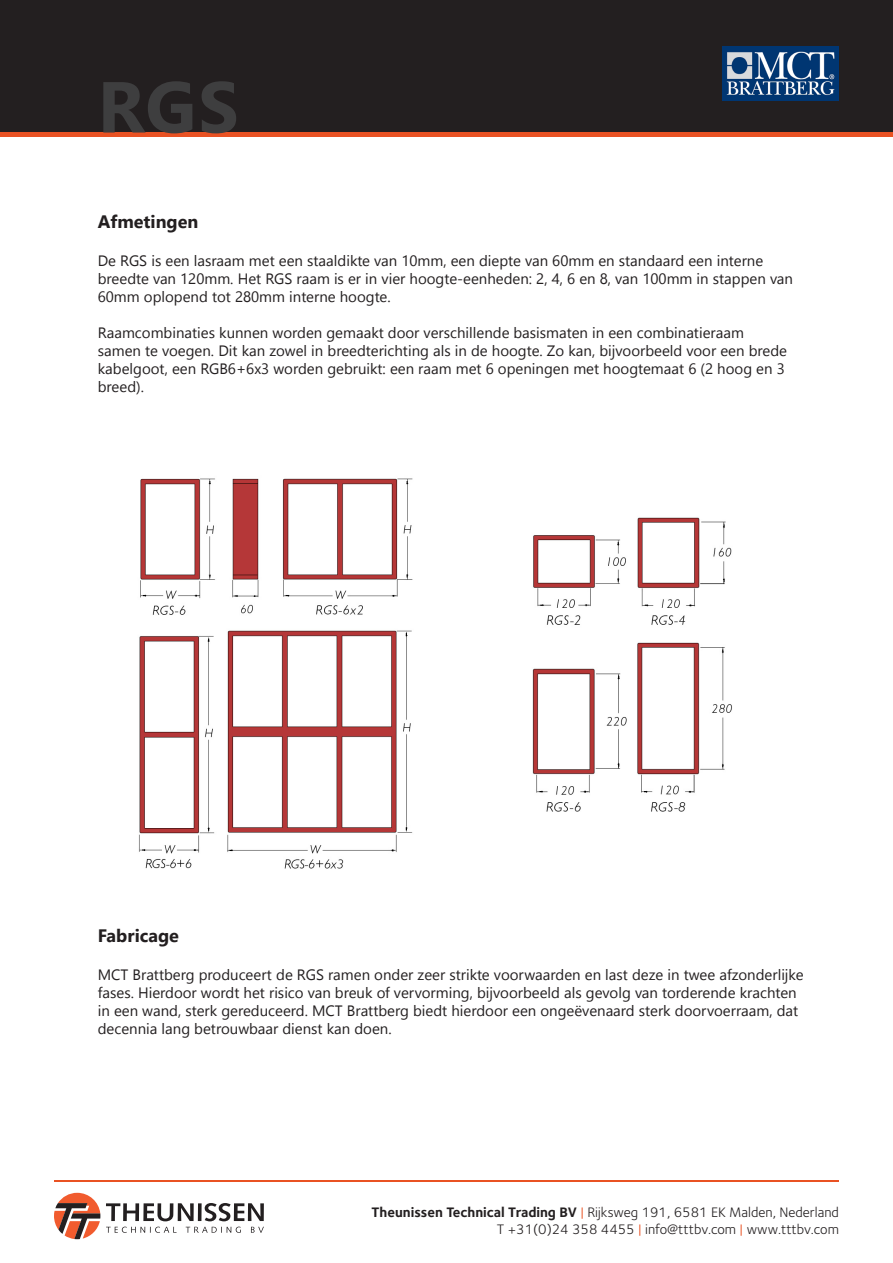
<style>
.page{position:relative;width:893px;height:1263px;background:#fff}
.page>*{position:absolute;margin:0;border:0;box-sizing:border-box;transform-origin:0 0}
.t1{font:700 72px "Segoe UI";color:#3e3e3f}
.t2{font:700 18px "Leelawadee UI";color:#231f20}
.t3{font:15px/18px "Leelawadee UI";color:#231f20}
.t4{font:14.25px/17.1px "Foundry Sterling";color:#231f20;text-align:right}
.s1{font-weight:700}
.s2{color:#e95223}
</style>
<div class="page">
<div style="left:0;top:0;width:893px;height:133px;background:#231f20"></div>
<hr style="left:0;top:133px;width:893px;height:4px;background:#e95223">
<img style="left:723px;top:47px;width:116px;height:54px">
<hr style="left:54px;top:1180px;width:785px;height:1px;background:#e95223">
<svg style="left:54px;top:1193px;width:46px;height:46px"></svg>
<svg style="left:106px;top:1203px;width:158px;height:30px"></svg>
<img style="left:139px;top:478px;width:274px;height:391px">
<img style="left:532px;top:517px;width:200px;height:295px">
<h1 class="t1" style="left:98px;top:39px;width:143px">RGS</h1>
<p class="t2" style="left:98px;top:209px;width:102px">Afmetingen</p>
<p class="t3" style="left:98px;top:251px;width:697px">De RGS is een lasraam met een staaldikte van 10mm, een diepte van 60mm en standaard een interne breedte van 120mm. Het RGS raam is er in vier hoogte-eenheden: 2, 4, 6 en 8, van 100mm in stappen van<br>60mm oplopend tot 280mm interne hoogte.</p>
<p class="t3" style="left:98px;top:323px;width:691px">Raamcombinaties kunnen worden gemaakt door verschillende basismaten in een combinatieraam samen te voegen. Dit kan zowel in breedterichting als in de hoogte. Zo kan, bijvoorbeeld voor een brede kabelgoot, een RGB6+6x3 worden gebruikt: een raam met 6 openingen met hoogtemaat 6 (2 hoog en 3 breed).</p>
<p class="t2" style="left:98px;top:923px;width:83px">Fabricage</p>
<p class="t3" style="left:98px;top:965px;width:707px">MCT Brattberg produceert de RGS ramen onder zeer strikte voorwaarden en last deze in twee afzonderlijke fases. Hierdoor wordt het risico van breuk of vervorming, bijvoorbeeld als gevolg van torderende krachten in een wand, sterk gereduceerd. MCT Brattberg biedt hierdoor een ongeëvenaard sterk doorvoerraam, dat decennia lang betrouwbaar dienst kan doen.</p>
<p class="t4" style="left:372px;top:1203px;width:469px"><span class="s1">Theunissen Technical Trading BV</span> <span class="s2">|</span> Rijksweg 191, 6581 EK Malden, Nederland<br>T +31(0)24 358 4455 <span class="s2">|</span> info@tttbv.com <span class="s2">|</span> www.tttbv.com</p>
</div>
